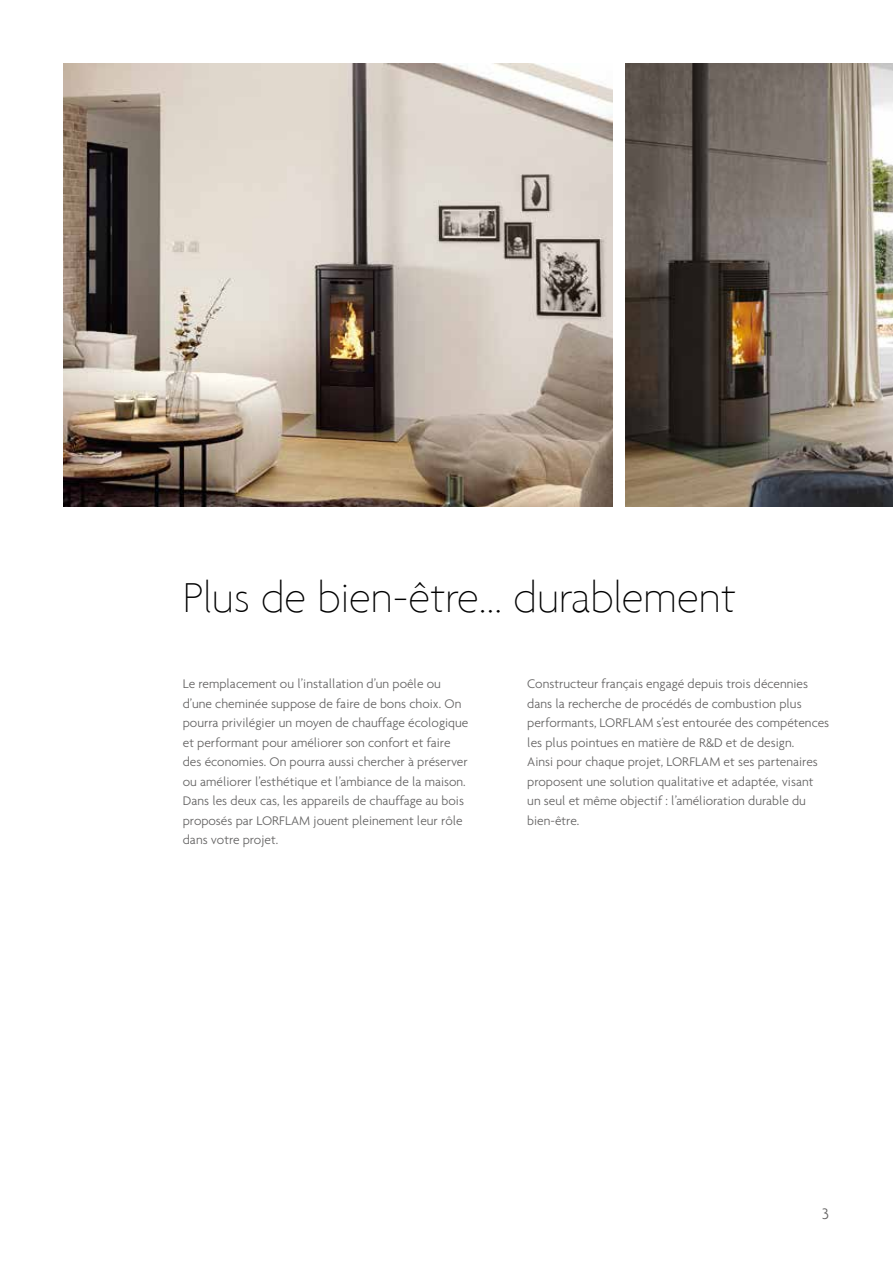
<style>
.page{position:relative;width:893px;height:1263px;background:#fff}
.page>*{position:absolute;margin:0;border:0;box-sizing:border-box;transform-origin:0 0}
.t1{font:100 45px "Agenda";color:#000}
.t2{font:300 16.5px "Agenda";color:#646363}
.t3{font:300 13.5px/19.5px "Agenda";color:#646363}
</style>
<div class="page">
<img style="left:64px;top:64px;width:548px;height:442px">
<img style="left:625px;top:64px;width:268px;height:442px">
<h1 class="t1" style="left:183px;top:572px;width:555px">Plus de bien-être… durablement</h1>
<p class="t3" style="left:183px;top:674px;width:287px">Le remplacement ou l’installation d’un poêle ou d’une cheminée suppose de faire de bons choix. On pourra privilégier un moyen de chauffage écologique et performant pour améliorer son confort et faire des économies. On pourra aussi chercher à préserver ou améliorer l’esthétique et l’ambiance de la maison.<br>Dans les deux cas, les appareils de chauffage au bois proposés par LORFLAM jouent pleinement leur rôle dans votre projet.</p>
<p class="t3" style="left:527px;top:674px;width:303px">Constructeur français engagé depuis trois décennies dans la recherche de procédés de combustion plus performants, LORFLAM s’est entourée des compétences les plus pointues en matière de R&amp;D et de design.<br>Ainsi pour chaque projet, LORFLAM et ses partenaires proposent une solution qualitative et adaptée, visant un seul et même objectif : l’amélioration durable du bien-être.</p>
<p class="t2" style="left:822px;top:1204px;width:8px">3</p>
</div>
